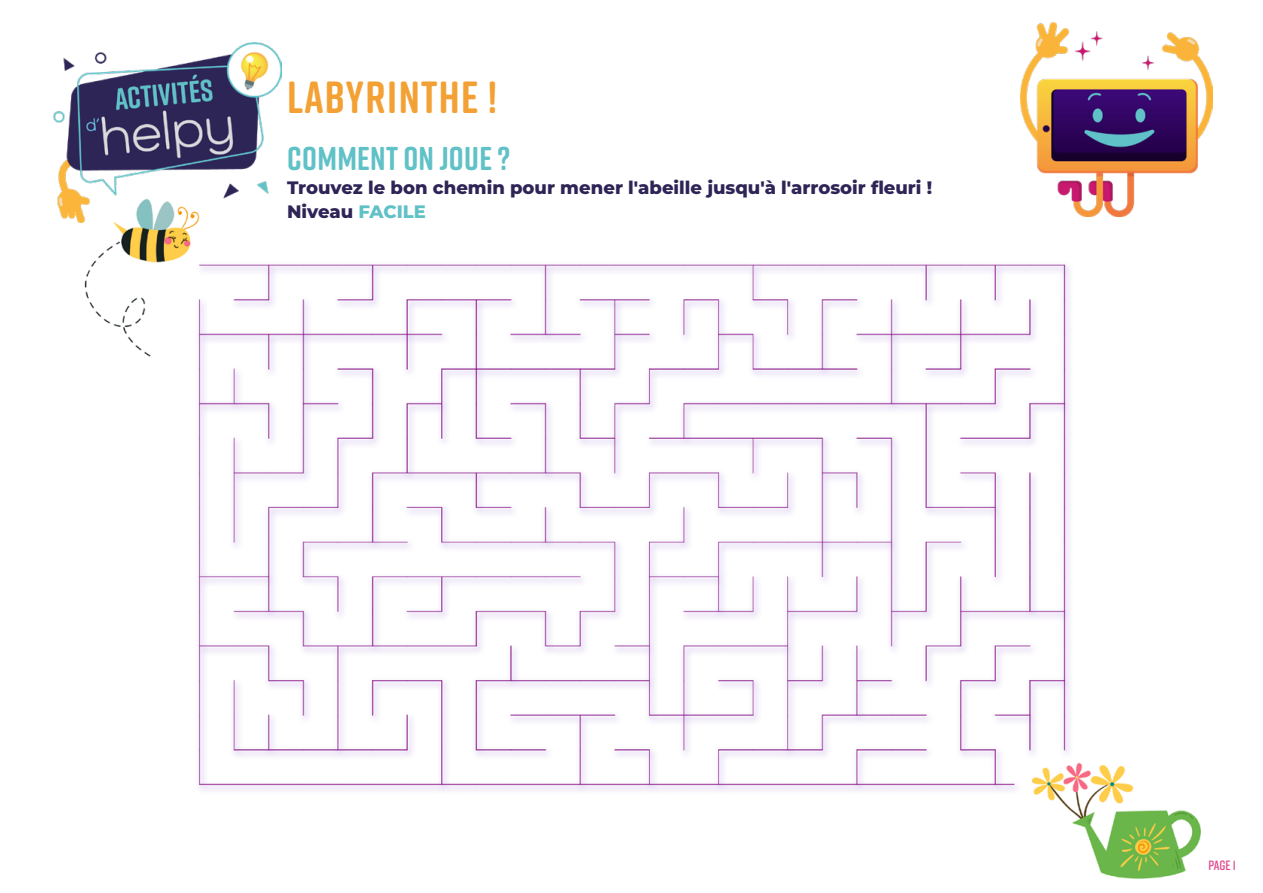
<style>
.page{position:relative;width:1263px;height:893px;background:#fff}
.page>*{position:absolute;margin:0;border:0;box-sizing:border-box;transform-origin:0 0}
.t1{font:700 45px "Rift Soft";letter-spacing:.03em;color:#f3a134}
.t2{font:700 33px "Rift Soft";letter-spacing:.01em;color:#60c1c7}
.t3{font:800 18px/24px "Montserrat";color:#2f2456}
.t4{font:600 13.5px "Rift Soft";color:#e14b8f}
.s1{color:#60c1c7}
</style>
<div class="page">
<img style="left:84px;top:216px;width:1117px;height:663px">
<img style="left:1020px;top:23px;width:192px;height:193px">
<img style="left:53px;top:42px;width:228px;height:181px">
<h1 class="t1" style="left:287px;top:65px;width:211px">LABYRINTHE !</h1>
<h2 class="t2" style="left:287px;top:135px;width:224px">COMMENT ON JOUE ?</h2>
<p class="t3" style="left:287px;top:175px;width:647px">Trouvez le bon chemin pour mener l'abeille jusqu'à l'arrosoir fleuri !<br>Niveau <span class="s1">FACILE</span></p>
<p class="t4" style="left:1208px;top:855px;width:29px">Page 1</p>
</div>
